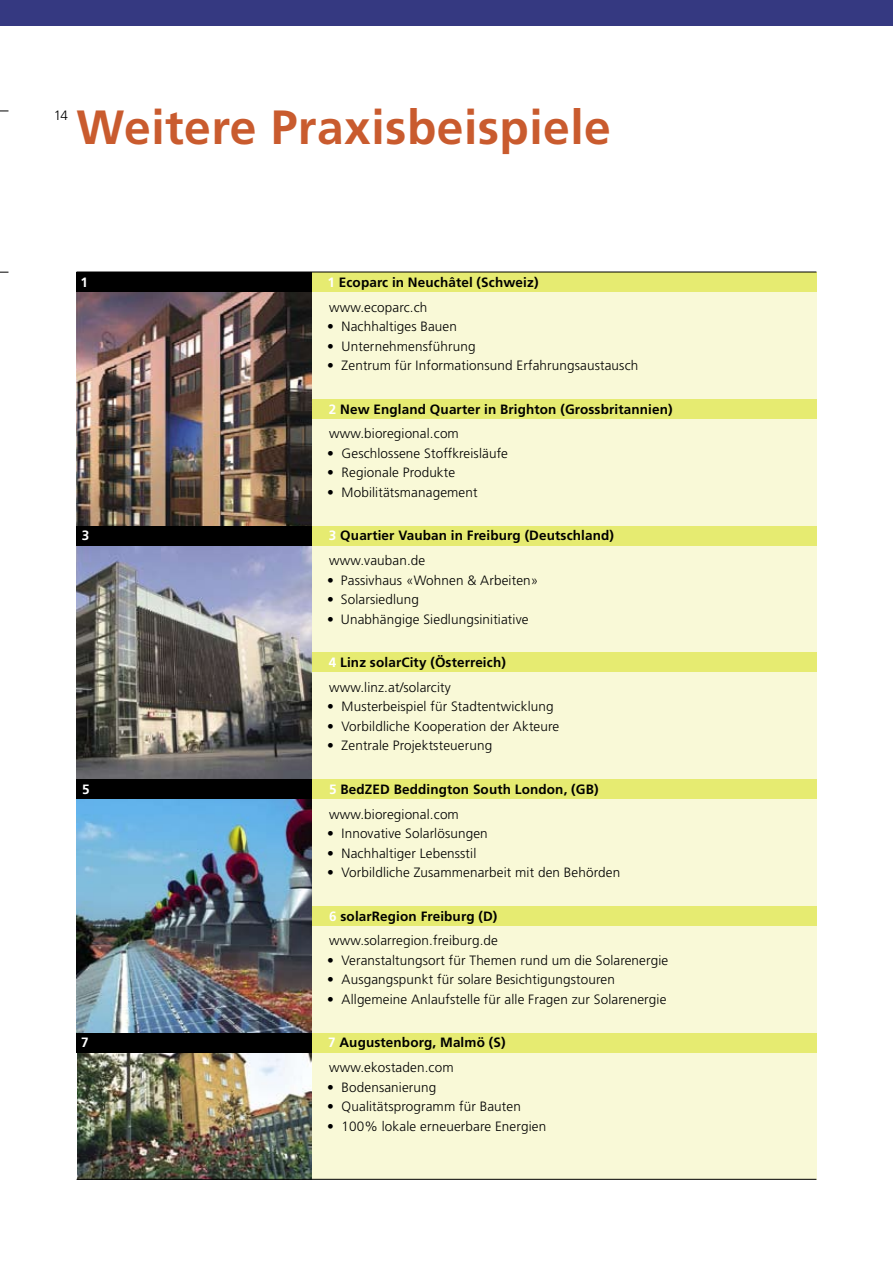
<style>
.page{position:relative;width:893px;height:1263px;background:#fff}
.page>*{position:absolute;margin:0;border:0;box-sizing:border-box;transform-origin:0 0}
.t1{font:700 48px "Frutiger";letter-spacing:.01em;color:#c95b2e}
.t2{font:300 13.5px/24.8px "Frutiger";letter-spacing:.01em;color:#000}
.t3{font:700 13.5px/24.8px "Frutiger";letter-spacing:.01em;color:#000}
.t4{font:700 13.5px "Frutiger";color:#fff}
.s1{color:#fff}
.s2{font-weight:300}
.s3{font-weight:700;color:#fff}
.s4{font-weight:700}
</style>
<div class="page">
<div style="left:0;top:0;width:893px;height:26px;background:#353981"></div>
<div style="left:77px;top:272px;width:739px;height:907px;background:#f9f9d7"></div>
<div style="left:77px;top:1033px;width:739px;height:20px;background:#e6eb71"></div>
<img style="left:77px;top:799px;width:235px;height:234px">
<img style="left:77px;top:292px;width:235px;height:234px">
<div style="left:77px;top:272px;width:739px;height:20px;background:#e6eb71"></div>
<div style="left:312px;top:399px;width:504px;height:20px;background:#e6eb71"></div>
<div style="left:77px;top:526px;width:739px;height:20px;background:#e6eb71"></div>
<div style="left:312px;top:652px;width:504px;height:20px;background:#e6eb71"></div>
<div style="left:77px;top:780px;width:739px;height:19px;background:#e6eb71"></div>
<div style="left:312px;top:906px;width:504px;height:20px;background:#e6eb71"></div>
<img style="left:77px;top:1053px;width:234px;height:126px">
<img style="left:77px;top:546px;width:235px;height:234px">
<hr style="left:77px;top:272px;width:739px;height:1px;background:#000">
<hr style="left:77px;top:1179px;width:739px;height:1px;background:#000">
<div style="left:77px;top:1033px;width:235px;height:20px;background:#000"></div>
<div style="left:77px;top:272px;width:235px;height:20px;background:#000"></div>
<div style="left:77px;top:526px;width:235px;height:20px;background:#000"></div>
<div style="left:77px;top:780px;width:235px;height:19px;background:#000"></div>
<p class="t2" style="left:54px;top:103px;width:16px">1 4</p>
<h1 class="t1" style="left:77px;top:99px;width:536px">Weitere Praxisbeispiele</h1>
<p class="t4" style="left:81px;top:274px;width:9px">1</p>
<p class="t3" style="left:327px;top:270px;width:212px"><span class="s1">1</span> Ecoparc in Neuchâtel (Schweiz)</p>
<p class="t2" style="left:329px;top:295px;width:100px">www.ecoparc.ch</p>
<p class="t2" style="left:327px;top:314px;width:131px">• Nachhaltiges Bauen</p>
<p class="t2" style="left:327px;top:334px;width:150px">• Unternehmensführung</p>
<p class="t2" style="left:327px;top:353px;width:313px">• Zentrum für Informationsund Erfahrungsaustausch</p>
<p class="t3" style="left:329px;top:396px;width:345px"><span class="s1">2</span> New England Quarter in Brighton (Grossbritannien) <span class="s2">www.bioregional.com</span></p>
<p class="t2" style="left:327px;top:441px;width:182px">• Geschlossene Stoffkreisläufe</p>
<p class="t2" style="left:327px;top:460px;width:130px">• Regionale Produkte</p>
<p class="t2" style="left:327px;top:480px;width:152px">• Mobilitätsmanagement</p>
<p class="t4" style="left:82px;top:528px;width:9px">3</p>
<p class="t3" style="left:329px;top:523px;width:287px"><span class="s1">3</span> Quartier Vauban in Freiburg (Deutschland)</p>
<p class="t2" style="left:329px;top:548px;width:98px">www.vauban.de</p>
<p class="t2" style="left:327px;top:568px;width:213px">• Passivhaus «Wohnen &amp; Arbeiten»</p>
<p class="t2" style="left:327px;top:587px;width:93px">• Solarsiedlung</p>
<p class="t2" style="left:327px;top:606px;width:203px">• Unabhängige Siedlungsinitiative</p>
<p class="t3" style="left:329px;top:650px;width:178px"><span class="s1">4</span> Linz solarCity (Österreich) <span class="s2">www.linz.at/solarcity</span></p>
<p class="t2" style="left:327px;top:694px;width:228px">• Musterbeispiel für Stadtentwicklung</p>
<p class="t2" style="left:327px;top:714px;width:234px">• Vorbildliche Kooperation der Akteure</p>
<p class="t2" style="left:327px;top:733px;width:166px">• Zentrale Projektsteuerung</p>
<p class="t4" style="left:82px;top:781px;width:9px">5</p>
<p class="t3" style="left:329px;top:777px;width:271px"><span class="s1">5</span> BedZED Beddington South London, (GB)</p>
<p class="t2" style="left:329px;top:802px;width:131px">www.bioregional.com</p>
<p class="t2" style="left:327px;top:821px;width:162px">• Innovative Solarlösungen</p>
<p class="t2" style="left:327px;top:840px;width:151px">• Nachhaltiger Lebensstil</p>
<p class="t2" style="left:327px;top:860px;width:295px">• Vorbildliche Zusammenarbeit mit den Behörden</p>
<p class="t2" style="left:329px;top:904px;width:170px"><span class="s3">6</span> <span class="s4">solarRegion Freiburg (D) </span>www.solarregion.freiburg.de</p>
<p class="t2" style="left:327px;top:948px;width:343px">• Veranstaltungsort für Themen rund um die Solarenergie</p>
<p class="t2" style="left:327px;top:967px;width:289px">• Ausgangspunkt für solare Besichtigungstouren</p>
<p class="t2" style="left:327px;top:987px;width:341px">• Allgemeine Anlaufstelle für alle Fragen zur Solarenergie</p>
<p class="t4" style="left:81px;top:1035px;width:9px">7</p>
<p class="t3" style="left:328px;top:1030px;width:179px"><span class="s1">7</span> Augustenborg, Malmö (S)</p>
<p class="t2" style="left:329px;top:1055px;width:126px">www.ekostaden.com</p>
<p class="t2" style="left:327px;top:1074px;width:111px">• Bodensanierung</p>
<p class="t2" style="left:327px;top:1094px;width:195px">• Qualitätsprogramm für Bauten</p>
<p class="t2" style="left:327px;top:1113px;width:221px">• 1 00% lokale erneuerbare Energien</p>
</div>
